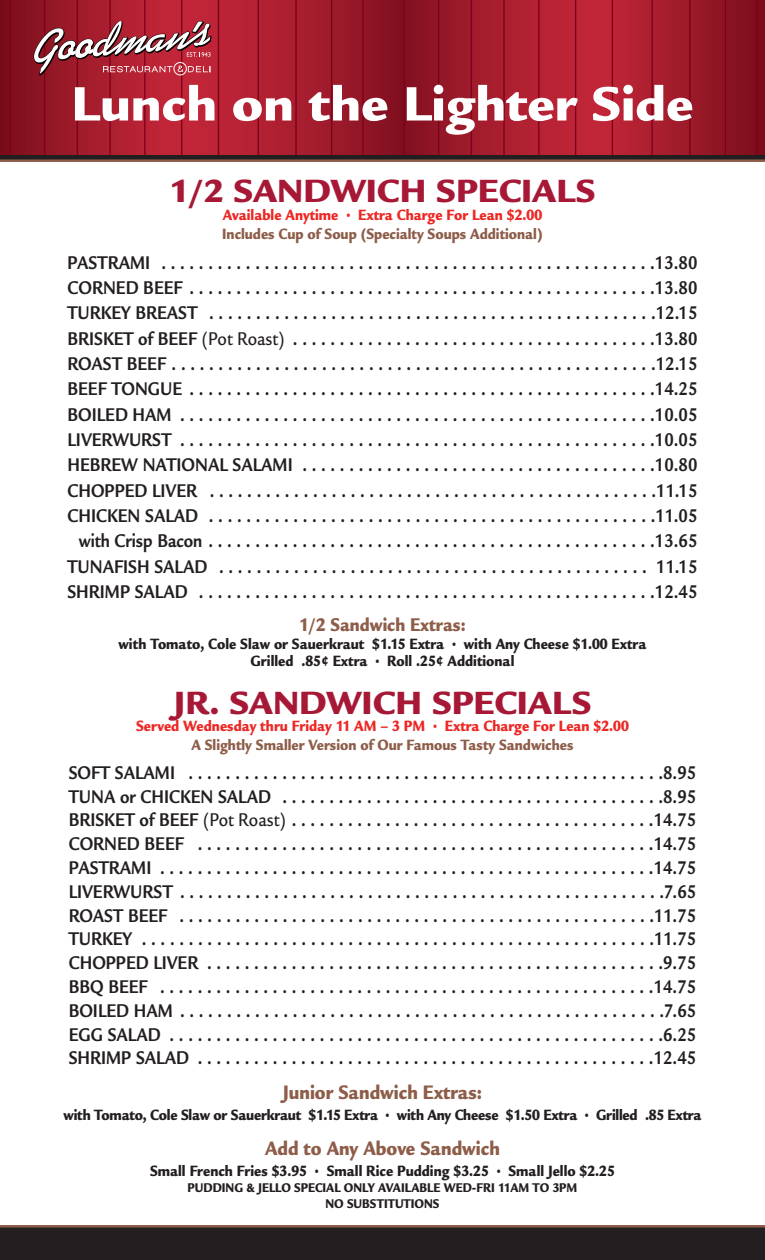
<style>
.page{position:relative;width:765px;height:1260px;background:#fff}
.page>*{position:absolute;margin:0;border:0;box-sizing:border-box;transform-origin:0 0}
.t1{font:900 52.5px "Legacy Sans";color:#fff}
.t2{font:900 35px "Legacy Sans";color:#a61836}
.t3{font:900 21.25px "Legacy Sans";color:#8d5d49;scale:.85 1}
.t4{font:700 20px "Legacy Sans";color:#231f20;scale:.85 1}
.t5{font:900 20px "Legacy Sans";color:#8d5d49;scale:.85 1}
.t6{font:900 16.25px "Legacy Sans";color:#231f20;scale:.85 1}
.t7{font:900 16.25px "Legacy Sans";color:#ed2724;scale:.85 1}
.t8{font:900 16.25px "Legacy Sans";color:#8d5d49;scale:.85 1}
.t9{font:900 13.75px "Legacy Sans";color:#231f20;scale:.85 1}
.s1{font-weight:500}
</style>
<div class="page">
<svg style="left:0;top:0;width:765px;height:155px;background:#a01a2b"></svg>
<hr style="left:10px;top:0;width:1px;height:158px;background:#7e011a">
<svg style="left:219px;top:0;width:1px;height:155px"></svg>
<hr style="left:218px;top:0;width:1px;height:158px;background:#7e011a">
<hr style="left:258px;top:0;width:1px;height:158px;background:#7e011a">
<hr style="left:296px;top:0;width:1px;height:158px;background:#7e011a">
<svg style="left:332px;top:0;width:1px;height:155px"></svg>
<hr style="left:331px;top:0;width:1px;height:158px;background:#7e011a">
<hr style="left:363px;top:0;width:1px;height:158px;background:#7e011a">
<hr style="left:404px;top:0;width:1px;height:158px;background:#7e011a">
<svg style="left:439px;top:0;width:1px;height:155px"></svg>
<hr style="left:438px;top:0;width:1px;height:158px;background:#7e011a">
<hr style="left:612px;top:0;width:1px;height:158px;background:#7e011a">
<hr style="left:652px;top:0;width:1px;height:158px;background:#7e011a">
<svg style="left:690px;top:0;width:1px;height:155px"></svg>
<hr style="left:689px;top:0;width:1px;height:158px;background:#7e011a">
<svg style="left:576px;top:0;width:1px;height:155px"></svg>
<hr style="left:575px;top:0;width:1px;height:158px;background:#7e011a">
<svg style="left:539px;top:0;width:1px;height:155px"></svg>
<hr style="left:538px;top:0;width:1px;height:158px;background:#7e011a">
<hr style="left:504px;top:0;width:1px;height:158px;background:#7e011a">
<hr style="left:471px;top:0;width:1px;height:158px;background:#7e011a">
<hr style="left:725px;top:0;width:1px;height:158px;background:#7e011a">
<svg style="left:757px;top:0;width:1px;height:155px"></svg>
<hr style="left:756px;top:0;width:1px;height:158px;background:#7e011a">
<svg style="left:34px;top:0;width:178px;height:155px;background:#ab2e3d"></svg>
<div style="left:0;top:1226px;width:765px;height:34px;background:#231f20"></div>
<div style="left:0;top:155px;width:765px;height:5px;background:#231f20"></div>
<hr style="left:0;top:1225px;width:765px;height:3px;background:#8d5d49">
<hr style="left:0;top:159px;width:765px;height:3px;background:#8d5d49">
<p class="t1" style="left:71px;top:85px;width:624px">Lunch on the Lighter Side</p>
<p class="t2" style="left:169px;top:179px;width:428px">1/2 SANDWICH SPECIALS</p>
<p class="t7" style="left:223px;top:209px;width:377px">Available Anytime • Extra Charge For Lean $2.00</p>
<p class="t8" style="left:222px;top:228px;width:379px">Includes Cup of Soup (Specialty Soups Additional)</p>
<p class="t4" style="left:67px;top:255px;width:743px">PASTRAMI . . . . . . . . . . . . . . . . . . . . . . . . . . . . . . . . . . . . . . . . . . . . . . . . . . . . .13.80</p>
<p class="t4" style="left:67px;top:280px;width:743px">CORNED BEEF . . . . . . . . . . . . . . . . . . . . . . . . . . . . . . . . . . . . . . . . . . . . . . . . . .13.80</p>
<p class="t4" style="left:67px;top:306px;width:743px">TURKEY BREAST . . . . . . . . . . . . . . . . . . . . . . . . . . . . . . . . . . . . . . . . . . . . . . . .12.15</p>
<p class="t4" style="left:67px;top:331px;width:743px">BRISKET of BEEF <span class="s1">(Pot Roast)</span> . . . . . . . . . . . . . . . . . . . . . . . . . . . . . . . . . . . . . . .13.80</p>
<p class="t4" style="left:67px;top:356px;width:743px">ROAST BEEF . . . . . . . . . . . . . . . . . . . . . . . . . . . . . . . . . . . . . . . . . . . . . . . . . . . .12.15</p>
<p class="t4" style="left:67px;top:382px;width:743px">BEEF TONGUE . . . . . . . . . . . . . . . . . . . . . . . . . . . . . . . . . . . . . . . . . . . . . . . . . .14.25</p>
<p class="t4" style="left:67px;top:407px;width:743px">BOILED HAM . . . . . . . . . . . . . . . . . . . . . . . . . . . . . . . . . . . . . . . . . . . . . . . . . . .10.05</p>
<p class="t4" style="left:67px;top:432px;width:743px">LIVERWURST . . . . . . . . . . . . . . . . . . . . . . . . . . . . . . . . . . . . . . . . . . . . . . . . . . .10.05</p>
<p class="t4" style="left:67px;top:458px;width:743px">HEBREW NATIONAL SALAMI . . . . . . . . . . . . . . . . . . . . . . . . . . . . . . . . . . . . . .10.80</p>
<p class="t4" style="left:67px;top:483px;width:743px">CHOPPED LIVER . . . . . . . . . . . . . . . . . . . . . . . . . . . . . . . . . . . . . . . . . . . . . . . .11.15</p>
<p class="t4" style="left:67px;top:508px;width:743px">CHICKEN SALAD . . . . . . . . . . . . . . . . . . . . . . . . . . . . . . . . . . . . . . . . . . . . . . . .11.05</p>
<p class="t4" style="left:79px;top:534px;width:729px">with Crisp Bacon . . . . . . . . . . . . . . . . . . . . . . . . . . . . . . . . . . . . . . . . . . . . . . . .13.65</p>
<p class="t4" style="left:67px;top:559px;width:743px">TUNAFISH SALAD . . . . . . . . . . . . . . . . . . . . . . . . . . . . . . . . . . . . . . . . . . . . . . 11.15</p>
<p class="t4" style="left:67px;top:584px;width:743px">SHRIMP SALAD . . . . . . . . . . . . . . . . . . . . . . . . . . . . . . . . . . . . . . . . . . . . . . . . .12.45</p>
<p class="t5" style="left:299px;top:617px;width:197px">1/2 Sandwich Extras:</p>
<p class="t6" style="left:119px;top:637px;width:623px">with Tomato, Cole Slaw or Sauerkraut $1.15 Extra • with Any Cheese $1.00 Extra</p>
<p class="t6" style="left:251px;top:655px;width:312px">Grilled .85¢ Extra • Roll .25¢ Additional</p>
<p class="t2" style="left:174px;top:690px;width:419px">JR. SANDWICH SPECIALS</p>
<p class="t7" style="left:136px;top:720px;width:581px">Served Wednesday thru Friday 11 AM – 3 PM • Extra Charge For Lean $2.00</p>
<p class="t8" style="left:191px;top:739px;width:451px">A Slightly Smaller Version of Our Famous Tasty Sandwiches</p>
<p class="t4" style="left:69px;top:765px;width:740px">SOFT SALAMI . . . . . . . . . . . . . . . . . . . . . . . . . . . . . . . . . . . . . . . . . . . . . . . . . . .8.95</p>
<p class="t4" style="left:69px;top:789px;width:740px">TUNA or CHICKEN SALAD . . . . . . . . . . . . . . . . . . . . . . . . . . . . . . . . . . . . . . . . .8.95</p>
<p class="t4" style="left:69px;top:813px;width:740px">BRISKET of BEEF <span class="s1">(Pot Roast)</span> . . . . . . . . . . . . . . . . . . . . . . . . . . . . . . . . . . . . . . .14.75</p>
<p class="t4" style="left:69px;top:836px;width:740px">CORNED BEEF . . . . . . . . . . . . . . . . . . . . . . . . . . . . . . . . . . . . . . . . . . . . . . . . .14.75</p>
<p class="t4" style="left:69px;top:860px;width:740px">PASTRAMI . . . . . . . . . . . . . . . . . . . . . . . . . . . . . . . . . . . . . . . . . . . . . . . . . . . . .14.75</p>
<p class="t4" style="left:69px;top:884px;width:740px">LIVERWURST . . . . . . . . . . . . . . . . . . . . . . . . . . . . . . . . . . . . . . . . . . . . . . . . . . . .7.65</p>
<p class="t4" style="left:69px;top:908px;width:740px">ROAST BEEF . . . . . . . . . . . . . . . . . . . . . . . . . . . . . . . . . . . . . . . . . . . . . . . . . . .11.75</p>
<p class="t4" style="left:69px;top:932px;width:740px">TURKEY . . . . . . . . . . . . . . . . . . . . . . . . . . . . . . . . . . . . . . . . . . . . . . . . . . . . . . .11.75</p>
<p class="t4" style="left:69px;top:955px;width:740px">CHOPPED LIVER . . . . . . . . . . . . . . . . . . . . . . . . . . . . . . . . . . . . . . . . . . . . . . . . .9.75</p>
<p class="t4" style="left:69px;top:979px;width:740px">BBQ BEEF . . . . . . . . . . . . . . . . . . . . . . . . . . . . . . . . . . . . . . . . . . . . . . . . . . . . .14.75</p>
<p class="t4" style="left:69px;top:1003px;width:740px">BOILED HAM . . . . . . . . . . . . . . . . . . . . . . . . . . . . . . . . . . . . . . . . . . . . . . . . . . . .7.65</p>
<p class="t4" style="left:69px;top:1027px;width:740px">EGG SALAD . . . . . . . . . . . . . . . . . . . . . . . . . . . . . . . . . . . . . . . . . . . . . . . . . . . . .6.25</p>
<p class="t4" style="left:69px;top:1051px;width:740px">SHRIMP SALAD . . . . . . . . . . . . . . . . . . . . . . . . . . . . . . . . . . . . . . . . . . . . . . . . .12.45</p>
<p class="t3" style="left:283px;top:1084px;width:236px">Junior Sandwich Extras:</p>
<p class="t6" style="left:63px;top:1109px;width:752px">with Tomato, Cole Slaw or Sauerkraut $1.15 Extra • with Any Cheese $1.50 Extra • Grilled .85 Extra</p>
<p class="t3" style="left:265px;top:1140px;width:278px">Add to Any Above Sandwich</p>
<p class="t6" style="left:150px;top:1165px;width:548px">Small French Fries $3.95 • Small Rice Pudding $3.25 • Small Jello $2.25</p>
<p class="t9" style="left:188px;top:1183px;width:460px">PUDDING &amp; JELLO SPECIAL ONLY AVAILABLE WED-FRI 11AM TO 3PM</p>
<p class="t9" style="left:325px;top:1199px;width:136px">NO SUBSTITUTIONS</p>
</div>
